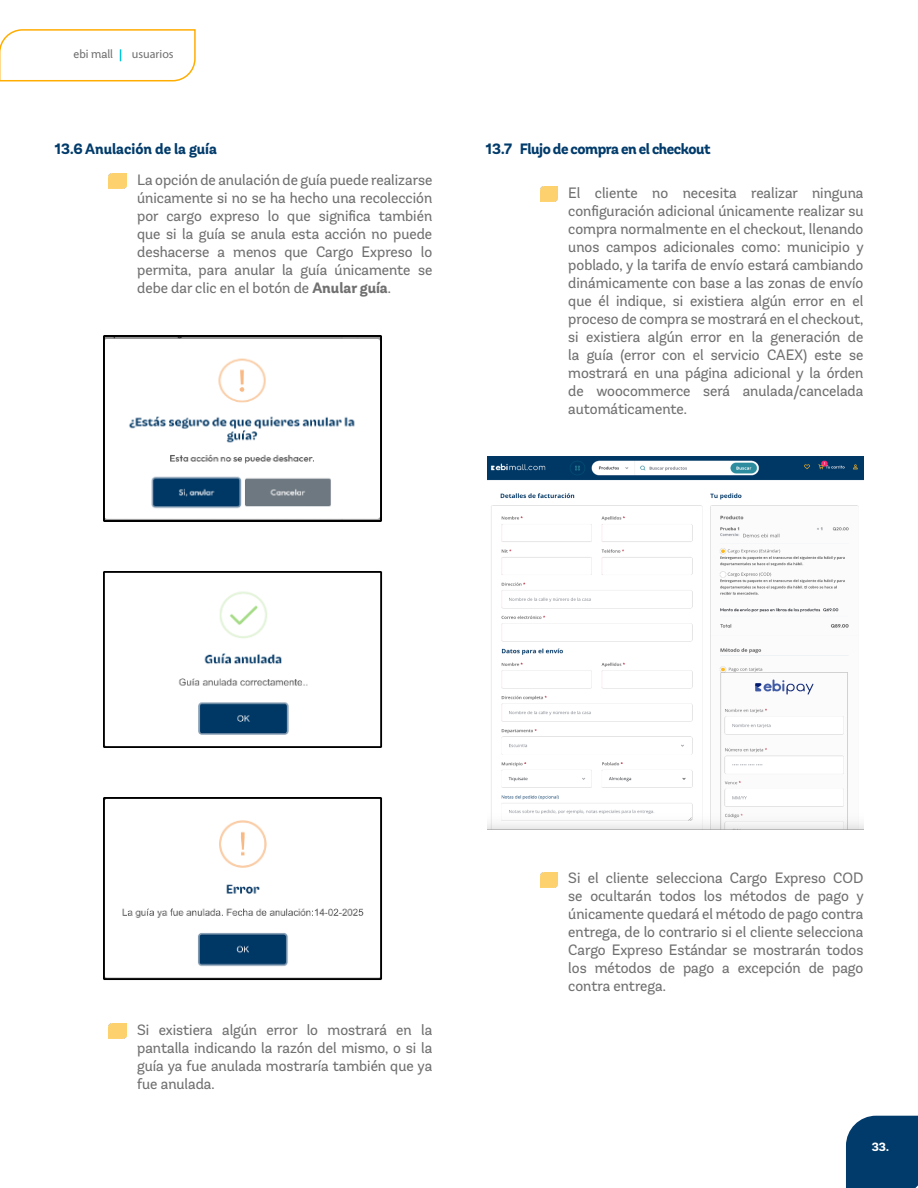
<style>
.page{position:relative;width:918px;height:1188px;background:#fff}
.page>*{position:absolute;margin:0;border:0;box-sizing:border-box;transform-origin:0 0}
.t1{font:15px/18px "Andes Neue";color:#707070;text-align:justify}
.t2{font:700 15px "Andes Neue";letter-spacing:-.03em;color:#003b6b}
.t3{font:700 15px "Andes Neue";color:#003b6b}
.t4{font:12px "Myriad Pro";color:#707070}
.t5{font:12px "Andes Neue";color:#707070}
.t6{font:700 12px "Andes Neue";color:#fff}
.s1{font-weight:700}
</style>
<div class="page">
<div style="left:846px;top:1116px;width:72px;height:72px;background:#003b6b"></div>
<svg style="left:0;top:29px;width:196px;height:53px"></svg>
<img style="left:109px;top:173px;width:17px;height:15px">
<img style="left:109px;top:1023px;width:17px;height:15px">
<img style="left:540px;top:186px;width:17px;height:15px">
<img style="left:540px;top:872px;width:17px;height:15px">
<img style="left:104px;top:335px;width:278px;height:186px">
<img style="left:104px;top:571px;width:278px;height:177px">
<img style="left:104px;top:798px;width:278px;height:182px">
<img style="left:487px;top:456px;width:377px;height:374px">
<p class="t5" style="left:74px;top:47px;width:41px">ebi mall</p>
<p class="t4" style="left:132px;top:47px;width:43px">usuarios</p>
<p class="t3" style="left:55px;top:139px;width:164px">13.6 Anulación de la guía</p>
<p class="t2" style="left:486px;top:139px;width:226px">13.7 Flujo de compra en el checkout</p>
<p class="t1" style="left:137px;top:170px;width:297px">La opción de anulación de guía puede realizarse únicamente si no se ha hecho una recolección por cargo expreso lo que significa también que si la guía se anula esta acción no puede deshacerse a menos que Cargo Expreso lo permita, para anular la guía únicamente se debe dar clic en el botón de <span class="s1">Anular guía</span>.</p>
<p class="t1" style="left:568px;top:183px;width:297px">El cliente no necesita realizar ninguna configuración adicional únicamente realizar su compra normalmente en el checkout, llenando unos campos adicionales como: municipio y poblado, y la tarifa de envío estará cambiando dinámicamente con base a las zonas de envío que él indique, si existiera algún error en el proceso de compra se mostrará en el checkout, si existiera algún error en la generación de la guía (error con el servicio CAEX) este se mostrará en una página adicional y la órden de woocommerce será anulada/cancelada automáticamente.</p>
<p class="t1" style="left:137px;top:1020px;width:297px">Si existiera algún error lo mostrará en la pantalla indicando la razón del mismo, o si la guía ya fue anulada mostraría también que ya fue anulada.</p>
<p class="t1" style="left:568px;top:869px;width:297px">Si el cliente selecciona Cargo Expreso COD se ocultarán todos los métodos de pago y únicamente quedará el método de pago contra entrega, de lo contrario si el cliente selecciona Cargo Expreso Estándar se mostrarán todos los métodos de pago a excepción de pago contra entrega.</p>
<p class="t6" style="left:872px;top:1139px;width:19px">33.</p>
</div>
